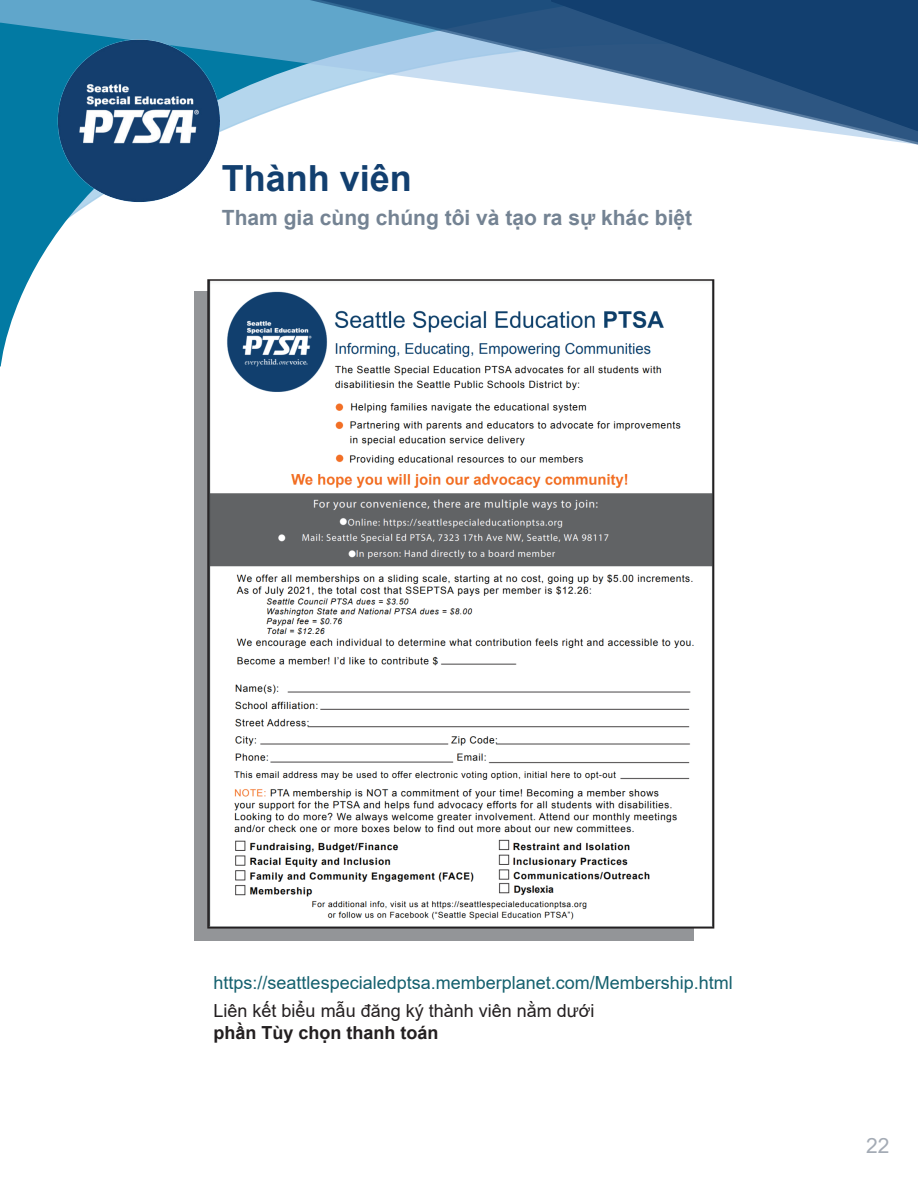
<style>
.page{position:relative;width:918px;height:1188px;background:#fff}
.page>*{position:absolute;margin:0;border:0;box-sizing:border-box;transform-origin:0 0}
.header_big_text{font:700 36px "Arial";color:#123f6f}
.header_small_text{font:700 21px "Arial";color:#748393}
.t1{font:21px "Arial";color:#a4abb5}
.DNT_link_p22{font:18px "Arial";color:#14606e}
.bottom_body_text_p22{font:18px/21.6px "Arial";color:#231f20}
.s1{font-weight:700}
</style>
<div class="page">
<svg style="left:0;top:145px;width:207px;height:221px"></svg>
<svg style="left:0;top:0;width:309px;height:145px;background:#5ba6c7"></svg>
<img style="left:54px;top:36px;width:169px;height:169px">
<svg style="left:310px;top:0;width:608px;height:143px"></svg>
<svg style="left:554px;top:0;width:364px;height:129px;background:#476b92"></svg>
<div style="left:194px;top:292px;width:500px;height:649px;background:#939598"></div>
<img style="left:210px;top:282px;width:501px;height:644px">
<div style="left:207px;top:279px;width:507px;height:650px;border:2px solid #231f20"></div>
<p class="header_big_text" style="left:222px;top:153px;width:192px">Thành viên</p>
<p class="header_small_text" style="left:222px;top:203px;width:472px">Tham gia cùng chúng tôi và tạo ra sự khác biệt</p>
<p class="DNT_link_p22" style="left:214px;top:970px;width:521px">https://seattlespecialedptsa.memberplanet.com/Membership.html</p>
<p class="bottom_body_text_p22" style="left:214px;top:1000px;width:383px">Liên kết biểu mẫu đăng ký thành viên nằm dưới <span class="s1">phần Tùy chọn thanh toán</span></p>
<p class="t1" style="left:866px;top:1132px;width:25px">22</p>
</div>
